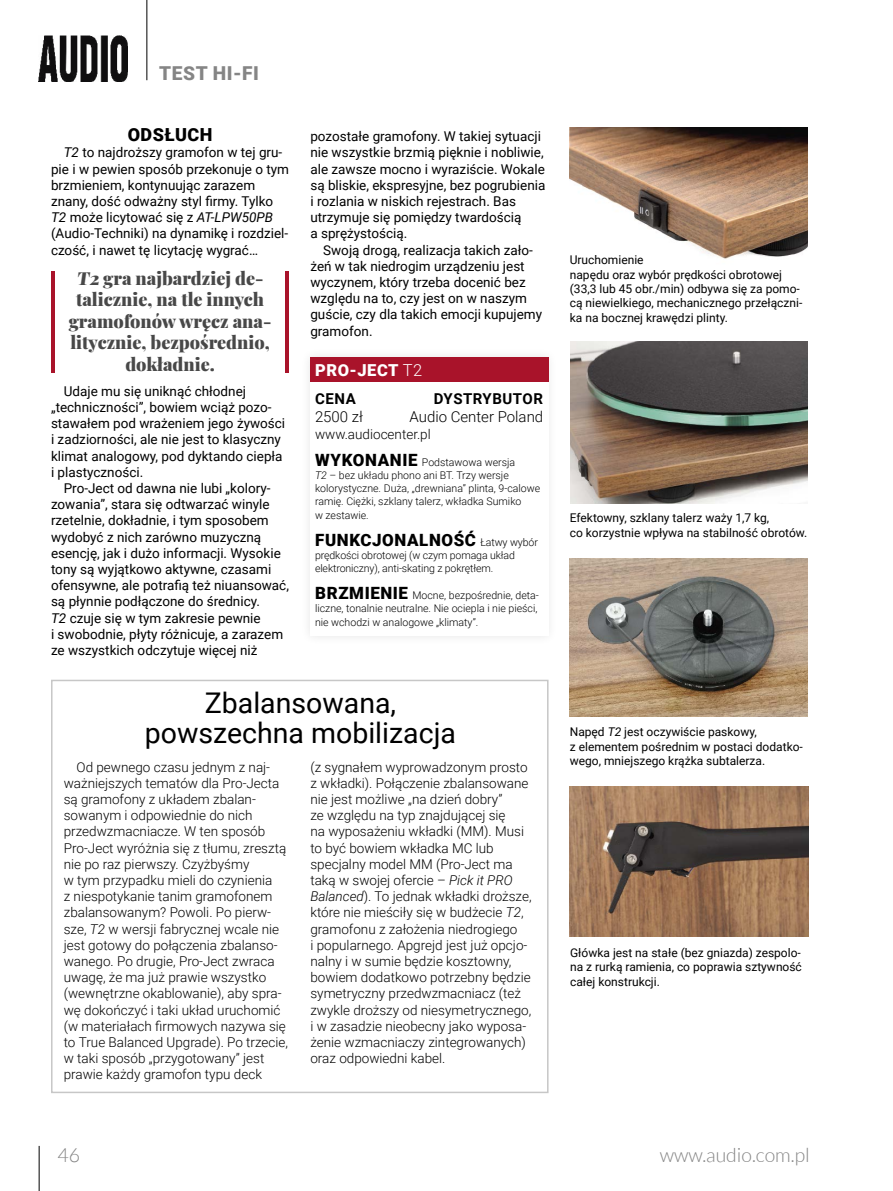
<style>
.page{position:relative;width:893px;height:1191px;background:#fff}
.page>*{position:absolute;margin:0;border:0;box-sizing:border-box;transform-origin:0 0}
.t1{font:28.5px/30px "Roboto";color:#000;text-align:center}
.t2{font:300 19.5px "Lato";color:#858585}
.t3{font:900 19.2px "Roboto";letter-spacing:.035em;color:#858585}
.t4{font:900 18px/21.6px "Playfair Display";color:#484848;text-align:center}
.t5{font:900 18px "Roboto";letter-spacing:.025em;color:#000}
.t6{font:900 16.95px "Roboto";letter-spacing:.035em;color:#000}
.t7{font:900 16.5px "Roboto";letter-spacing:.035em;color:#fff}
.t8{font:300 15px "Roboto";color:#000}
.t9{font:700 15px "Roboto";letter-spacing:.035em;color:#000}
.t10{font:300 13.5px/16.2px "Roboto";color:#000}
.t11{font:13.5px/16.2px "Roboto";color:#000}
.t12{font:12px/14.4px "Roboto";color:#000}
.t13{font:300 10.65px/13.2px "Roboto";color:#000}
.s1{font-style:italic}
.s2{font-weight:300}
.s3{font-weight:900;font-size:16.95px}
.s4{font-weight:300;font-size:10.65px}
</style>
<div class="page">
<hr style="left:147px;top:0;width:1px;height:80px;background:#000">
<img style="left:39px;top:35px;width:89px;height:46px">
<hr style="left:39px;top:1145px;width:1px;height:46px;background:#000">
<div style="left:51px;top:679px;width:498px;height:414px;border:2px solid #c7c7c7"></div>
<div style="left:301px;top:347px;width:257px;height:298px;background:#fbfbfb"></div>
<div style="left:310px;top:357px;width:239px;height:279px;background:#fff"></div>
<div style="left:310px;top:357px;width:239px;height:25px;background:#a9132a"></div>
<hr style="left:51px;top:271px;width:4px;height:102px;background:#a9132a">
<hr style="left:285px;top:271px;width:4px;height:102px;background:#a9132a">
<img style="left:570px;top:128px;width:238px;height:131px">
<img style="left:570px;top:342px;width:238px;height:161px">
<img style="left:570px;top:558px;width:238px;height:159px">
<img style="left:570px;top:786px;width:238px;height:150px">
<h3 class="t3" style="left:159px;top:60px;width:101px">TEST HI-FI</h3>
<h3 class="t5" style="left:128px;top:122px;width:86px">ODSŁUCH</h3>
<p class="t11" style="left:51px;top:144px;width:240px;text-indent:13px"><span class="s1">T2</span> to najdroższy gramofon w tej gru&shy;pie i w pewien sposób przekonuje o tym brzmieniem, kontynuując zarazem znany, dość odważny styl firmy. Tylko <span class="s1">T2</span> może licytować się z <span class="s1">AT-LPW50PB </span>(Audio-Techniki) na dynamikę i rozdziel&shy;czość, i nawet tę licytację wygrać…</p>
<h3 class="t4" style="left:69px;top:265px;width:204px">T2 gra najbardziej de&shy;talicznie, na tle innych gramofonów wręcz ana&shy;litycznie, bezpośrednio, dokładnie.</h3>
<p class="t11" style="left:51px;top:382px;width:236px;text-indent:13px">Udaje mu się uniknąć chłodnej „techniczności”, bowiem wciąż pozo&shy;stawałem pod wrażeniem jego żywości i zadziorności, ale nie jest to klasyczny klimat analogowy, pod dyktando ciepła i plastyczności.</p>
<p class="t11" style="left:51px;top:479px;width:239px;text-indent:13px">Pro-Ject od dawna nie lubi „kolory&shy;zowania”, stara się odtwarzać winyle rzetelnie, dokładnie, i tym sposobem wydobyć z nich zarówno muzyczną esencję, jak i dużo informacji. Wysokie tony są wyjątkowo aktywne, czasami ofensywne, ale potrafią też niuansować, są płynnie podłączone do średnicy.<br><span class="s1">T2</span> czuje się w tym zakresie pewnie<br>i swobodnie, płyty różnicuje, a zarazem ze wszystkich odczytuje więcej niż</p>
<p class="t11" style="left:310px;top:128px;width:237px">pozostałe gramofony. W takiej sytuacji nie wszystkie brzmią pięknie i nobliwie, ale zawsze mocno i wyraziście. Wokale są bliskie, ekspresyjne, bez pogrubienia i rozlania w niskich rejestrach. Bas utrzymuje się pomiędzy twardością<br>a sprężystością.</p>
<p class="t11" style="left:310px;top:241px;width:233px;text-indent:13px">Swoją drogą, realizacja takich zało&shy;żeń w tak niedrogim urządzeniu jest wyczynem, który trzeba docenić bez względu na to, czy jest on w naszym guście, czy dla takich emocji kupujemy gramofon.</p>
<p class="t12" style="left:570px;top:252px;width:234px">Uruchomienie<br>napędu oraz wybór prędkości obrotowej (33,3 lub 45 obr./min) odbywa się za pomo&shy;cą niewielkiego, mechanicznego przełączni&shy;ka na bocznej krawędzi plinty.</p>
<p class="t7" style="left:315px;top:358px;width:109px">PRO-JECT <span class="s2">T2</span></p>
<p class="t9" style="left:315px;top:388px;width:42px">CENA</p>
<p class="t9" style="left:434px;top:388px;width:111px">DYSTRYBUTOR</p>
<p class="t8" style="left:315px;top:406px;width:50px">2500 zł</p>
<p class="t8" style="left:409px;top:406px;width:135px">Audio Center Poland</p>
<p class="t10" style="left:315px;top:425px;width:117px">www.audiocenter.pl</p>
<p class="t13" style="left:315px;top:455px;width:227px"><span class="s3">WYKONANIE</span> Podstawowa wersja<br><span class="s1">T2</span> – bez układu phono ani BT. Trzy wersje kolorystyczne. Duża, „drewniana” plinta, 9-calowe ramię. Ciężki, szklany talerz, wkładka Sumiko<br>w zestawie.</p>
<p class="t6" style="left:315px;top:528px;width:224px">FUNKCJONALNOŚĆ <span class="s4">Łatwy wybór</span></p>
<p class="t13" style="left:315px;top:548px;width:201px">prędkości obrotowej (w czym pomaga układ elektroniczny), anti-skating z pokrętłem.</p>
<p class="t13" style="left:315px;top:588px;width:225px"><span class="s3">BRZMIENIE</span> Mocne, bezpośrednie, deta&shy;liczne, tonalnie neutralne. Nie ociepla i nie pieści, nie wchodzi w analogowe „klimaty”.</p>
<p class="t12" style="left:570px;top:510px;width:239px">Efektowny, szklany talerz waży 1,7 kg,<br>co korzystnie wpływa na stabilność obrotów.</p>
<h1 class="t1" style="left:145px;top:686px;width:313px">Zbalansowana, powszechna mobilizacja</h1>
<p class="t10" style="left:64px;top:758px;width:226px;text-indent:13px">Od pewnego czasu jednym z naj&shy;ważniejszych tematów dla Pro-Jecta są gramofony z układem zbalan&shy;sowanym i odpowiednie do nich przedwzmacniacze. W ten sposób Pro-Ject wyróżnia się z tłumu, zresztą nie po raz pierwszy. Czyżbyśmy<br>w tym przypadku mieli do czynienia<br>z niespotykanie tanim gramofonem zbalansowanym? Powoli. Po pierw&shy;sze, <span class="s1">T2</span> w wersji fabrycznej wcale nie jest gotowy do połączenia zbalanso&shy;wanego. Po drugie, Pro-Ject zwraca uwagę, że ma już prawie wszystko (wewnętrzne okablowanie), aby spra&shy;wę dokończyć i taki układ uruchomić (w materiałach firmowych nazywa się to True Balanced Upgrade). Po trzecie, w taki sposób „przygotowany” jest prawie każdy gramofon typu deck</p>
<p class="t10" style="left:310px;top:758px;width:223px">(z sygnałem wyprowadzonym prosto z wkładki). Połączenie zbalansowane nie jest możliwe „na dzień dobry”<br>ze względu na typ znajdującej się<br>na wyposażeniu wkładki (MM). Musi to być bowiem wkładka MC lub specjalny model MM (Pro-Ject ma taką w swojej ofercie – <span class="s1">Pick it PRO Balanced</span>). To jednak wkładki droższe, które nie mieściły się w budżecie <span class="s1">T2</span>, gramofonu z założenia niedrogiego<br>i popularnego. Apgrejd jest już opcjo&shy;nalny i w sumie będzie kosztowny, bowiem dodatkowo potrzebny będzie symetryczny przedwzmacniacz (też zwykle droższy od niesymetrycznego, i w zasadzie nieobecny jako wyposa&shy;żenie wzmacniaczy zintegrowanych) oraz odpowiedni kabel.</p>
<p class="t12" style="left:570px;top:724px;width:235px">Napęd <span class="s1">T2</span> jest oczywiście paskowy,<br>z elementem pośrednim w postaci dodatko&shy;wego, mniejszego krążka subtalerza.</p>
<p class="t12" style="left:570px;top:945px;width:233px;text-align:justify">Główka jest na stałe (bez gniazda) zespolo&shy;na z rurką ramienia, co poprawia sztywność całej konstrukcji.</p>
<h2 class="t2" style="left:57px;top:1144px;width:24px">46</h2>
<h2 class="t2" style="left:660px;top:1144px;width:151px">www.audio.com.pl</h2>
</div>
